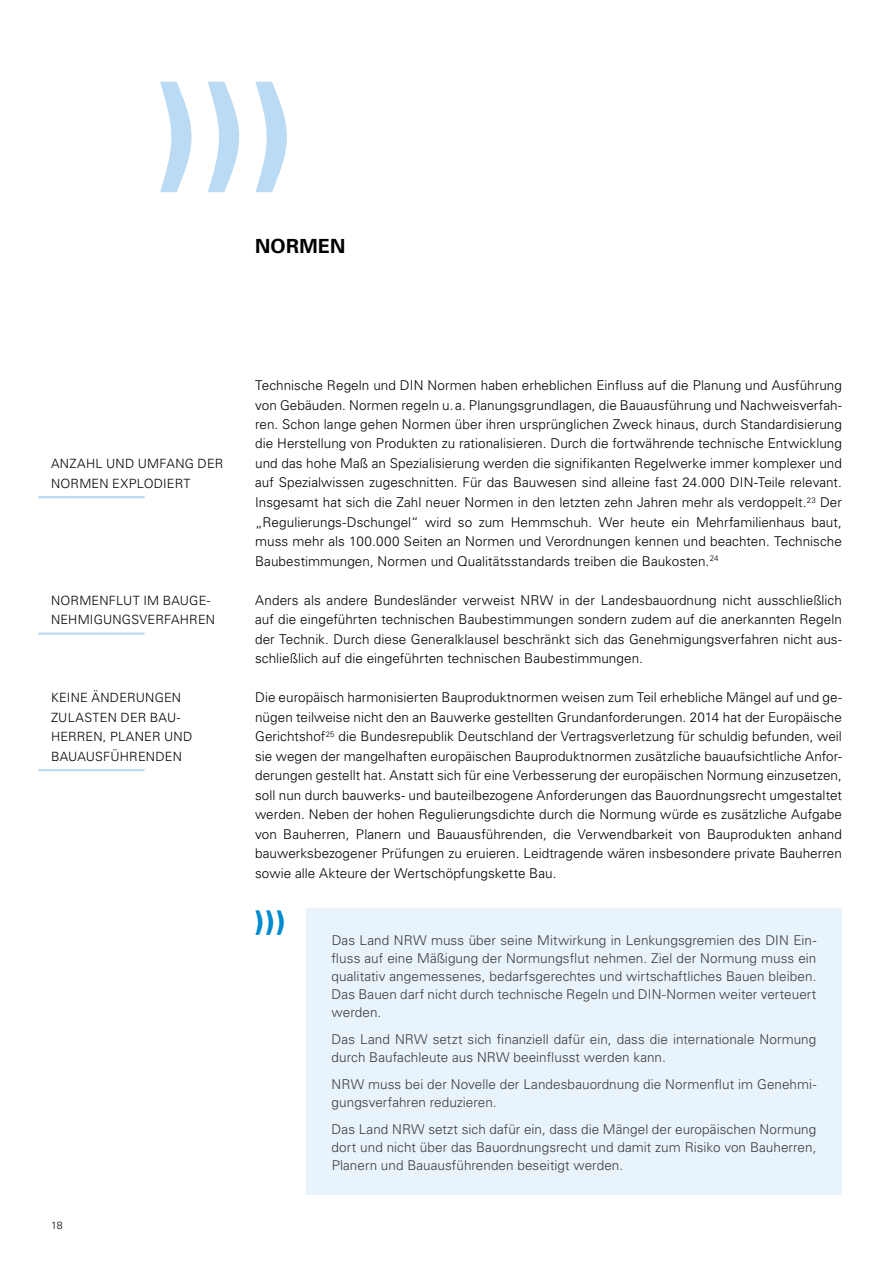
<style>
.page{position:relative;width:893px;height:1263px;background:#fff}
.page>*{position:absolute;margin:0;border:0;box-sizing:border-box;transform-origin:0 0}
.t1{font:900 135px "Univers";color:#badbf3}
.t2{font:900 30px "Univers";color:#008bcf}
.t3{font:700 19.5px "Univers";letter-spacing:.015em;color:#000}
.t4{font:300 13.5px/19.5px "Univers";letter-spacing:.005em;color:#000;text-align:justify}
.t5{font:300 13.5px/18px "Univers";letter-spacing:.005em;color:#3b3b3a}
.t6{font:300 12.75px/19.5px "Univers";letter-spacing:.015em;color:#000}
.t7{font:300 10.5px "Univers";color:#000}
</style>
<div class="page">
<div style="left:306px;top:908px;width:536px;height:287px;background:#e9f3fb"></div>
<hr style="left:38px;top:496px;width:107px;height:2px;background:#badbf3">
<hr style="left:38px;top:632px;width:107px;height:3px;background:#badbf3">
<hr style="left:38px;top:769px;width:107px;height:2px;background:#badbf3">
<h1 class="t1" style="left:153px;top:47px;width:142px">)))</h1>
<h3 class="t3" style="left:255px;top:235px;width:92px">NORMEN</h3>
<p class="t6" style="left:51px;top:454px;width:174px">Anzahl und U mfang der<br>Normen explodiert</p>
<p class="t6" style="left:51px;top:590px;width:166px">Normenflut im Bauge&shy;nehmigungsverfahren</p>
<p class="t6" style="left:51px;top:688px;width:143px">Keine Änderungen -zulasten der Bau&shy;herren, Planer und<br>Bauausführenden</p>
<p class="t7" style="left:51px;top:1218px;width:13px">18</p>
<p class="t4" style="left:255px;top:375px;width:588px;text-indent:172px">Normen haben erheblichen Einfluss auf die Planung und Ausführung von Gebäuden. Normen regeln u. a. Planungsgrundlagen, die Bauausführung und Nachweisverfah&shy;ren. Schon lange gehen Normen über ihren ursprünglichen Zweck hinaus, durch Standardisierung die H erstellung von Produkten zu rationalisieren. Durch die fortwährende technische Entwicklung und das hohe Maß an Spezialisierung werden die signifikanten Regelwerke immer komplexer und auf Spezialwissen zugeschnitten. Für das Bauwesen sind alleine fast 24.000 DIN</p>
<p class="t4" style="left:255px;top:375px;width:153px">Technische Regeln und DIN</p>
<p class="t4" style="left:255px;top:473px;width:588px;text-indent:499px">-Teile relevant.<br>I nsgesamt hat sich die Zahl neuer Normen in den letzten zehn Jahren mehr als verdoppelt.<sup>23</sup> Der „Regulierungs-Dschungel“ wird so zum Hemmschuh. Wer heute ein Mehrfamilienhaus baut, muss mehr als 100.000 Seiten an Normen und Verordnungen kennen und beachten. Technische Baubestimmungen, Normen und Qualitätsstandards treiben die Baukosten.<sup>24</sup></p>
<p class="t4" style="left:255px;top:590px;width:588px">Anders als andere Bundesländer verweist NRW in der Landesbauordnung nicht ausschließlich auf die eingeführten technischen Baubestimmungen sondern zudem auf die anerkannten Regeln der Technik. Durch diese Generalklausel beschränkt sich das Genehmigungsverfahren nicht aus&shy;schließlich auf die eingeführten technischen Baubestimmungen.</p>
<p class="t4" style="left:255px;top:687px;width:588px">Die europäisch harmonisierten Bauproduktnormen weisen zum Teil erhebliche Mängel auf und ge&shy;nügen teilweise nicht den an Bauwerke gestellten G rundanforderungen. 2014 hat der Europäische Gerichtshof<sup>25</sup> die Bundesrepublik Deutschland der Vertragsverletzung für schuldig befunden, weil sie wegen der mangelhaften europäischen Bauproduktnormen zusätzliche bauaufsichtliche Anfor&shy;derungen gestellt hat. Anstatt sich für eine Verbesserung der europäischen Normung einzusetzen, soll nun durch bauwerks- und bauteilbezogene Anforderungen das Bauordnungsrecht umgestaltet werden. N eben der hohen Regulierungsdichte durch die Normung würde es zusätzliche Aufgabe von Bauherren, Planern und Bauausführenden, die Verwendbarkeit von Bauprodukten anhand bauwerksbezogener Prüfungen zu eruieren. Leidtragende wären insbesondere private Bauherren sowie alle Akteure der Wertschöpfungskette Bau.</p>
<h2 class="t2" style="left:254px;top:903px;width:33px">)))</h2>
<p class="t5" style="left:332px;top:931px;width:442px">Das Land NRW muss über seine M itwirkung in Lenkungsgremien des DIN</p>
<p class="t5" style="left:332px;top:931px;width:486px;text-align:justify;text-indent:462px">Ein&shy;fluss auf eine Mäßigung der Normungsflut nehmen. Ziel der Normung muss ein qualitativ angemessenes, bedarfsgerechtes und wirtschaftliches Bauen bleiben.<br>Das Bauen darf nicht durch technische Regeln und DIN</p>
<p class="t5" style="left:662px;top:985px;width:156px">-Normen weiter verteuert</p>
<p class="t5" style="left:332px;top:998px;width:486px;line-height:27px">werden.<br>Das Land NRW setzt sich finanziell dafür ein, dass die internationale Normung</p>
<p class="t5" style="left:332px;top:1043px;width:486px;line-height:27px">durch Baufachleute aus NRW beeinflusst werden kann.<br>NRW muss bei der Novelle der Landesbauordnung die Normenflut im Genehmi-</p>
<p class="t5" style="left:332px;top:1088px;width:486px;line-height:27px">gungsverfahren reduzieren.<br>Das Land NRW setzt sich dafür ein, dass die Mängel der europäischen Normung</p>
<p class="t5" style="left:332px;top:1138px;width:486px">dort und nicht über das Bauordnungsrecht und damit zum Risiko von Bauherren,<br>Planern und Bauausführenden beseitigt werden.</p>
</div>
